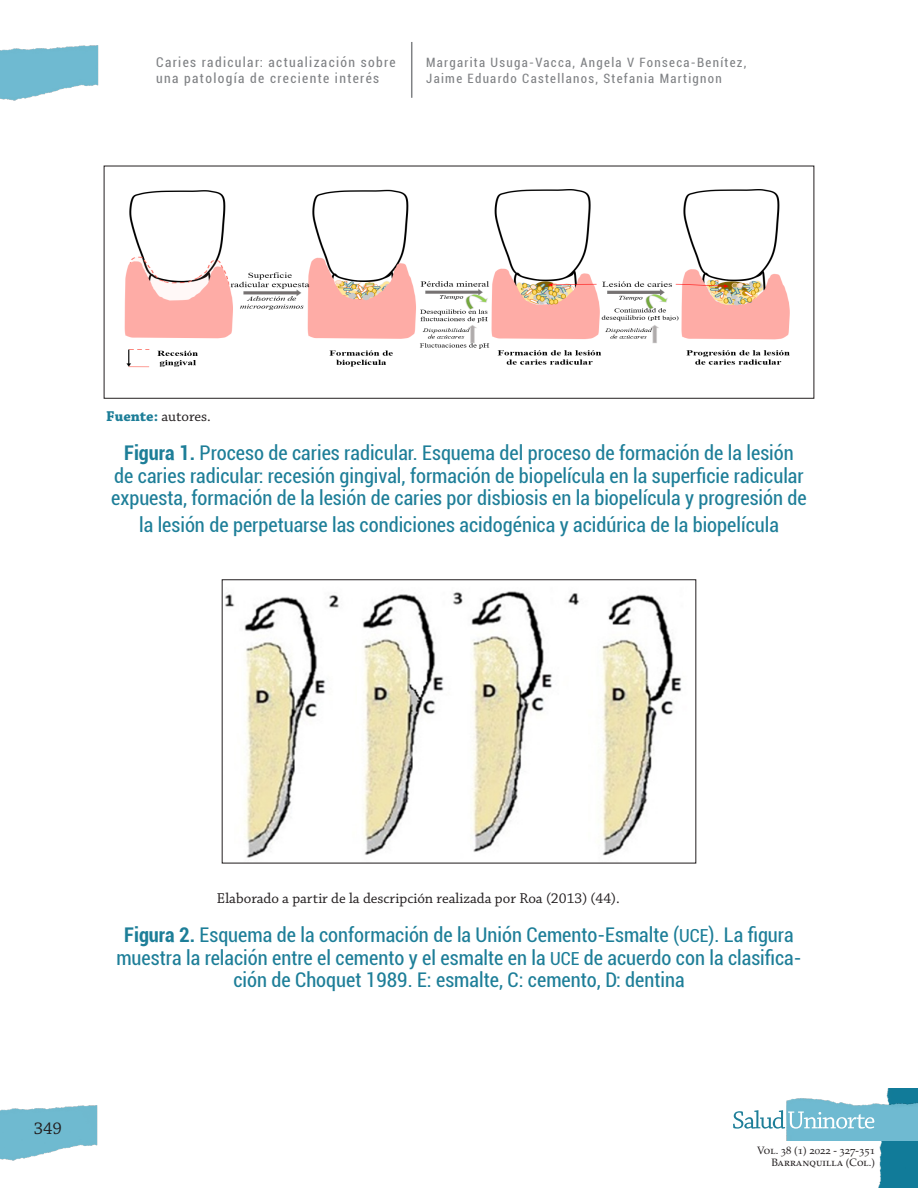
<style>
.page{position:relative;width:918px;height:1188px;background:#fff}
.page>*{position:absolute;margin:0;border:0;box-sizing:border-box;transform-origin:0 0}
.t1{font:condensed 20.25px/22.5px "Roboto";color:#1d7e98;text-align:center}
.t2{font:18px "Chaparral Pro";color:#231f20}
.t3{font:15px "Chaparral Pro";color:#231f20}
.t4{font:condensed 13.5px/16.5px "Roboto";letter-spacing:.1em;color:#808285}
.t5{font:condensed 12.9px/15.9px "Roboto";letter-spacing:.1em;color:#808285}
.t6{font:10.65px/12.8px "Palatino LT Std";color:#231f20;text-align:right}
.s1{font-weight:700;color:#1d7e98}
.s2{font-weight:700}
.s3{font-size:18px}
</style>
<div class="page">
<img style="left:0;top:1105px;width:98px;height:56px">
<img style="left:0;top:45px;width:99px;height:56px">
<img style="left:878px;top:1088px;width:40px;height:100px">
<img style="left:787px;top:1097px;width:131px;height:44px">
<svg style="left:733px;top:1110px;width:141px;height:19px"></svg>
<hr style="left:411px;top:42px;width:1px;height:56px;background:#808285">
<img style="left:124px;top:189px;width:666px;height:179px">
<img style="left:225px;top:591px;width:457px;height:267px">
<p class="t4" style="left:156px;top:53px;width:241px">Caries radicular: actualización sobre una patología de creciente interés</p>
<p class="t5" style="left:426px;top:54px;width:322px">Margarita Usuga-Vacca, Angela V Fonseca-Benítez,<br>Jaime Eduardo Castellanos, Stefania Martignon</p>
<p class="t3" style="left:106px;top:408px;width:106px"><span class="s1">Fuente:</span> autores.</p>
<p class="t1" style="left:111px;top:441px;width:697px"><span class="s2">Figura 1.</span> Proceso de caries radicular. Esquema del proceso de formación de la lesión<br>de caries radicular: recesión gingival, formación de biopelícula en la superficie radicular expuesta, formación de la lesión de caries por disbiosis en la biopelícula y progresión de</p>
<p class="t1" style="left:139px;top:513px;width:641px">la lesión de perpetuarse las condiciones acidogénica y acidúrica de la biopelícula</p>
<p class="t2" style="left:34px;top:1118px;width:30px">349</p>
<p class="t3" style="left:217px;top:890px;width:405px">Elaborado a partir de la descripción realizada por Roa (2013) (44).</p>
<p class="t1" style="left:116px;top:923px;width:687px"><span class="s2">Figura 2.</span> Esquema de la conformación de la Unión Cemento-Esmalte (<span class="s3">UCE</span>). La figura muestra la relación entre el cemento y el esmalte en la <span class="s3">UCE</span> de acuerdo con la clasifica&shy;ción de Choquet 1989. E: esmalte, C: cemento, D: dentina</p>
<p class="t6" style="left:757px;top:1144px;width:119px">Vol. 38 (1) 2022 - 327-351<br>Barranquilla (Col.)</p>
</div>
